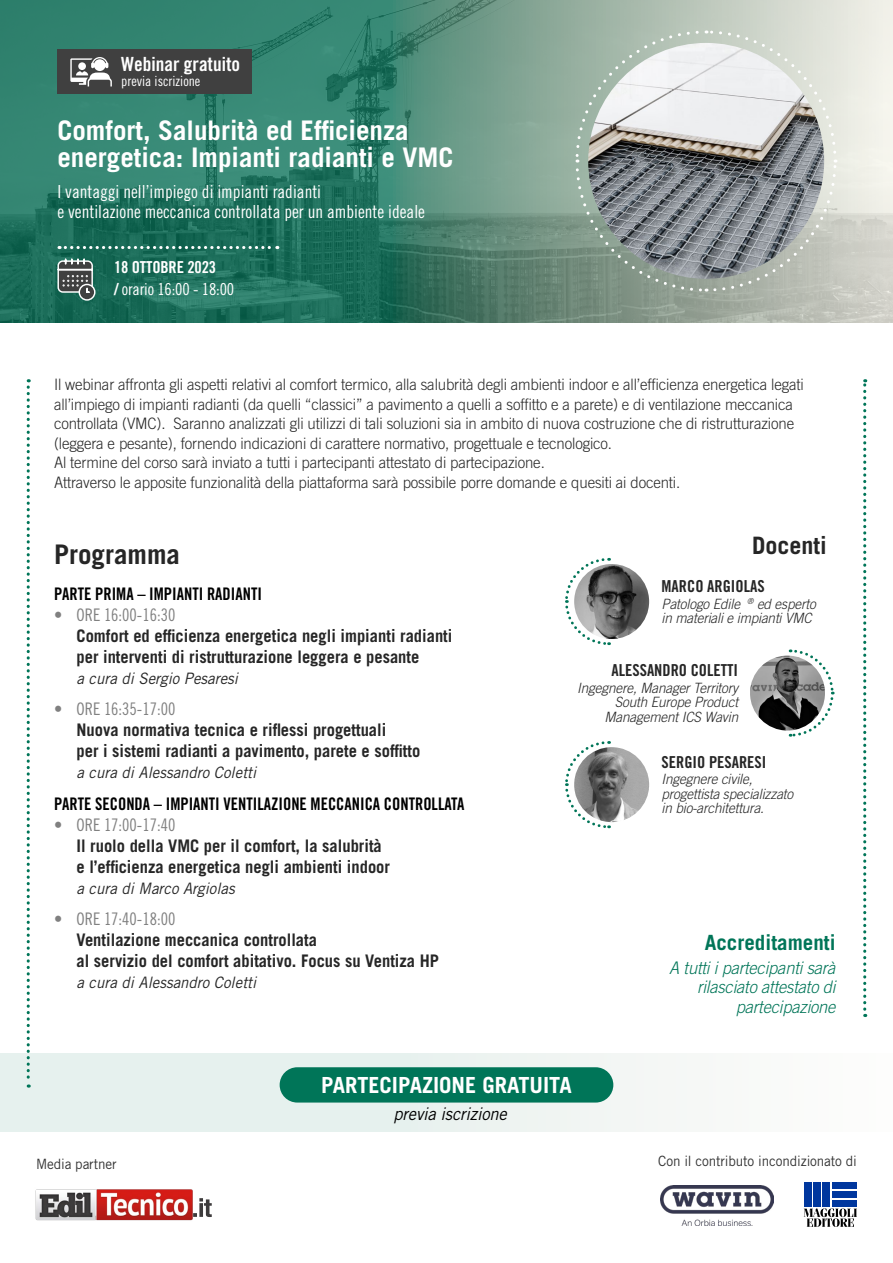
<style>
.page{position:relative;width:893px;height:1263px;background:#fff}
.page>*{position:absolute;margin:0;border:0;box-sizing:border-box;transform-origin:0 0}
.t1{font:700 27px/27.8px "Trade Gothic LT Std";color:#fff}
.t2{font:700 27px "Trade Gothic LT Std";color:#262626}
.t3{font:700 24px "Trade Gothic LT Std";color:#262626}
.t4{font:700 22.2px "Trade Gothic LT Std";color:#fff}
.t5{font:700 21px "Trade Gothic LT Std";color:#007558}
.t6{font:19.5px "Trade Gothic LT Std Bd Cn 20";color:#fff}
.t7{font:18px/20.1px "Trade Gothic LT Std Cn 18";color:#fff}
.t8{font:700 17.4px/21px "Trade Gothic LT Std";color:#262626;scale:.95 1}
.t9{font:17.4px "Trade Gothic LT Std Bd Cn 20";color:#000;scale:.95 1}
.t10{font:17.4px "Trade Gothic LT Std Cn 18";color:#808080;scale:.95 1}
.t11{font:italic 300 17.4px/19.5px "Trade Gothic LT Std";letter-spacing:-.01em;color:#007558;text-align:right;scale:.95 1}
.t12{font:italic 17.4px "Trade Gothic LT Std";letter-spacing:-.01em;color:#000;scale:.95 1}
.t13{font:16.5px "Trade Gothic LT Std Bd Cn 20";color:#262626}
.t14{font:16.5px "Trade Gothic LT Std Cn 18";letter-spacing:-.01em;color:#fff}
.t15{font:16.5px "Trade Gothic LT Std Bd Cn 20";letter-spacing:-.01em;color:#fff}
.t16{font:300 15.75px/19.5px "Trade Gothic LT Std";letter-spacing:-.01em;color:#262626;scale:.95 1}
.t17{font:italic 15.75px "Trade Gothic LT Std";color:#262626;scale:.95 1}
.t18{font:italic 300 14.1px/14.4px "Trade Gothic LT Std";letter-spacing:-.01em;color:#262626;scale:.95 1}
.t19{font:14.1px "Trade Gothic LT Std";letter-spacing:-.01em;color:#333;scale:.95 1}
.t20{font:14.1px "Trade Gothic LT Std Cn 18";color:#fff}
.s1{font-family:"Trade Gothic LT Std Bd Cn 20"}
</style>
<div class="page">
<div style="left:0;top:1053px;width:893px;height:78px;background:linear-gradient(to right,#e0eeea,#fbfaf9)"></div>
<svg style="left:565px;top:557px;width:45px;height:89px"></svg>
<svg style="left:565px;top:741px;width:45px;height:88px"></svg>
<svg style="left:790px;top:649px;width:45px;height:88px"></svg>
<img style="left:574px;top:564px;width:75px;height:75px;border-radius:37px">
<img style="left:574px;top:747px;width:75px;height:75px;border-radius:37px">
<img style="left:750px;top:656px;width:75px;height:74px;border-radius:37px">
<svg style="left:27px;top:379px;width:3px;height:708px"></svg>
<svg style="left:863px;top:379px;width:3px;height:638px"></svg>
<svg style="left:0;top:0;width:893px;height:322px;background:#55907e"></svg>
<div style="left:57px;top:49px;width:195px;height:45px;background:#404040"></div>
<svg style="left:70px;top:57px;width:42px;height:29px"></svg>
<svg style="left:59px;top:246px;width:219px;height:3px"></svg>
<svg style="left:57px;top:258px;width:39px;height:43px;background:#617570"></svg>
<div style="left:280px;top:1067px;width:333px;height:35px;background:#007558;border-radius:18px"></div>
<svg style="left:574px;top:29px;width:264px;height:264px;background:#b2beb2"></svg>
<img style="left:588px;top:43px;width:236px;height:236px;border-radius:118px">
<img style="left:35px;top:1189px;width:158px;height:32px">
<svg style="left:193px;top:1198px;width:19px;height:19px"></svg>
<img style="left:660px;top:1185px;width:114px;height:40px">
<div style="left:832px;top:1200px;width:24px;height:7px;background:#00379e"></div>
<div style="left:832px;top:1191px;width:24px;height:7px;background:#00379e"></div>
<div style="left:832px;top:1182px;width:24px;height:7px;background:#00379e"></div>
<svg style="left:804px;top:1208px;width:53px;height:19px"></svg>
<div style="left:823px;top:1182px;width:7px;height:25px;background:#00379e"></div>
<div style="left:813px;top:1182px;width:8px;height:25px;background:#00379e"></div>
<div style="left:804px;top:1182px;width:7px;height:25px;background:#00379e"></div>
<p class="t6" style="left:121px;top:52px;width:120px">Webinar gratuito</p>
<p class="t20" style="left:121px;top:73px;width:81px">previa iscrizione</p>
<h1 class="t1" style="left:57px;top:116px;width:398px">Comfort, Salubrità ed Efficienza energetica: Impianti radianti e VMC</h1>
<p class="t7" style="left:57px;top:181px;width:369px">I vantaggi nell’impiego di impianti radianti<br>e ventilazione meccanica controllata per un ambiente ideale</p>
<p class="t15" style="left:114px;top:257px;width:104px">18 OTTOBRE 2023</p>
<p class="t14" style="left:114px;top:279px;width:122px"><span class="s1">/</span> orario 16:00 - 18:00</p>
<p class="t16" style="left:54px;top:374px;width:791px">Il webinar affronta gli aspetti relativi al comfort termico, alla salubrità degli ambienti indoor e all’efficienza energetica legati all’impiego di impianti radianti (da quelli “classici” a pavimento a quelli a soffitto e a parete) e di ventilazione meccanica controllata (VMC). Saranno analizzati gli utilizzi di tali soluzioni sia in ambito di nuova costruzione che di ristrutturazione (leggera e pesante), fornendo indicazioni di carattere normativo, progettuale e tecnologico.<br>Al termine del corso sarà inviato a tutti i partecipanti attestato di partecipazione.<br>Attraverso le apposite funzionalità della piattaforma sarà possibile porre domande e quesiti ai docenti.</p>
<h1 class="t2" style="left:54px;top:538px;width:127px">Programma</h1>
<p class="t9" style="left:54px;top:583px;width:220px">PARTE PRIMA – IMPIANTI RADIANTI</p>
<p class="t10" style="left:54px;top:604px;width:129px">• ORE 16:00-16:30</p>
<p class="t8" style="left:77px;top:625px;width:397px">Comfort ed efficienza energetica negli impianti radianti per interventi di ristrutturazione leggera e pesante</p>
<p class="t17" style="left:76px;top:669px;width:172px">a cura di Sergio Pesaresi</p>
<p class="t10" style="left:54px;top:699px;width:129px">• ORE 16:35-17:00</p>
<p class="t8" style="left:76px;top:719px;width:363px">Nuova normativa tecnica e riflessi progettuali<br>per i sistemi radianti a pavimento, parete e soffitto</p>
<p class="t17" style="left:76px;top:763px;width:191px">a cura di Alessandro Coletti</p>
<p class="t9" style="left:54px;top:793px;width:434px">PARTE SECONDA – IMPIANTI VENTILAZIONE MECCANICA CONTROLLATA</p>
<p class="t10" style="left:54px;top:814px;width:129px">• ORE 17:00-17:40</p>
<p class="t8" style="left:76px;top:835px;width:332px">Il ruolo della VMC per il comfort, la salubrità e l’efficienza energetica negli ambienti indoor</p>
<p class="t17" style="left:76px;top:879px;width:168px">a cura di Marco Argiolas</p>
<p class="t10" style="left:54px;top:909px;width:129px">• ORE 17:40-18:00</p>
<p class="t8" style="left:76px;top:929px;width:383px">Ventilazione meccanica controllata<br>al servizio del comfort abitativo. Focus su Ventiza HP</p>
<p class="t17" style="left:76px;top:973px;width:191px">a cura di Alessandro Coletti</p>
<h2 class="t3" style="left:752px;top:531px;width:76px">Docenti</h2>
<p class="t13" style="left:662px;top:576px;width:105px">MARCO ARGIOLAS</p>
<p class="t18" style="left:662px;top:597px;width:164px">Patologo Edile <sup>®</sup> ed esperto in materiali e impianti VMC</p>
<p class="t13" style="left:611px;top:660px;width:128px">ALESSANDRO COLETTI</p>
<p class="t18" style="left:577px;top:681px;width:171px;text-align:right">Ingegnere, Manager Territory<br>South Europe Product<br>Management ICS Wavin</p>
<p class="t13" style="left:662px;top:752px;width:106px">SERGIO PESARESI</p>
<p class="t18" style="left:662px;top:772px;width:140px">Ingegnere civile, progettista specializzato in bio-architettura.</p>
<h3 class="t5" style="left:705px;top:929px;width:132px">Accreditamenti</h3>
<p class="t11" style="left:669px;top:958px;width:176px">A tutti i partecipanti sarà rilasciato attestato di partecipazione</p>
<h3 class="t4" style="left:321px;top:1071px;width:252px">PARTECIPAZIONE GRATUITA</h3>
<p class="t12" style="left:394px;top:1103px;width:121px">previa iscrizione</p>
<p class="t19" style="left:36px;top:1156px;width:86px">Media partner</p>
<p class="t19" style="left:658px;top:1153px;width:211px">Con il contributo incondizionato di</p>
</div>
